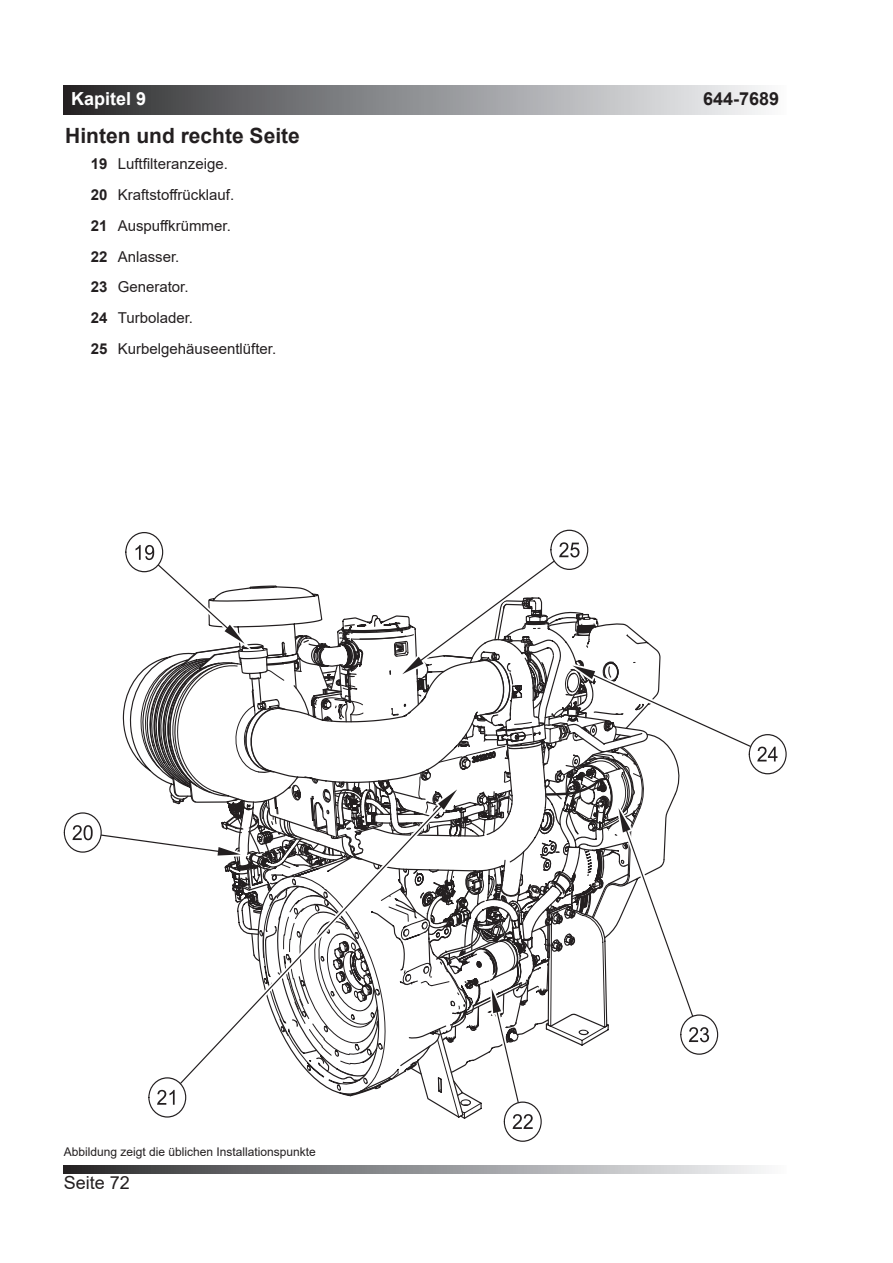
<style>
.page{position:relative;width:893px;height:1263px;background:#fff}
.page>*{position:absolute;margin:0;border:0;box-sizing:border-box;transform-origin:0 0}
.t1{font:700 21px "Arial";color:#231f20}
.t2{font:700 18px "Arial";color:#fff}
.t3{font:700 18px "Arial";color:#231f20}
.t4{font:18px "Arial";color:#231f20}
.t5{font:15px/30.8px "Arial";color:#231f20}
.t6{font:12px "Arial";color:#231f20}
.s1{font-weight:700}
</style>
<div class="page">
<div style="left:64px;top:85px;width:723px;height:29px;background:linear-gradient(to right,#2b2b2e,#fafbfe)"></div>
<svg style="left:64px;top:1165px;width:700px;height:8px;background:#8f8f92"></svg>
<svg style="left:504px;top:1101px;width:38px;height:41px"></svg>
<svg style="left:749px;top:734px;width:38px;height:40px"></svg>
<svg style="left:64px;top:812px;width:38px;height:41px"></svg>
<svg style="left:72px;top:530px;width:705px;height:599px"></svg>
<p class="t2" style="left:71px;top:86px;width:77px">Kapitel 9</p>
<p class="t3" style="left:703px;top:86px;width:78px">644-7689</p>
<h1 class="t1" style="left:65px;top:121px;width:236px">Hinten und rechte Seite</h1>
<p class="t5" style="left:91px;top:149px;width:187px"><span class="s1">19</span> Luftfilteranzeige.<br><span class="s1">20</span> Kraftstoffrücklauf.<br><span class="s1">21</span> Auspuffkrümmer.<br><span class="s1">22</span> Anlasser.<br><span class="s1">23</span> Generator.<br><span class="s1">24</span> Turbolader.<br><span class="s1">25</span> Kurbelgehäuseentlüfter.</p>
<p class="t6" style="left:64px;top:1143px;width:254px">Abbildung zeigt die üblichen Installationspunkte</p>
<p class="t4" style="left:64px;top:1170px;width:68px">Seite 72</p>
</div>
